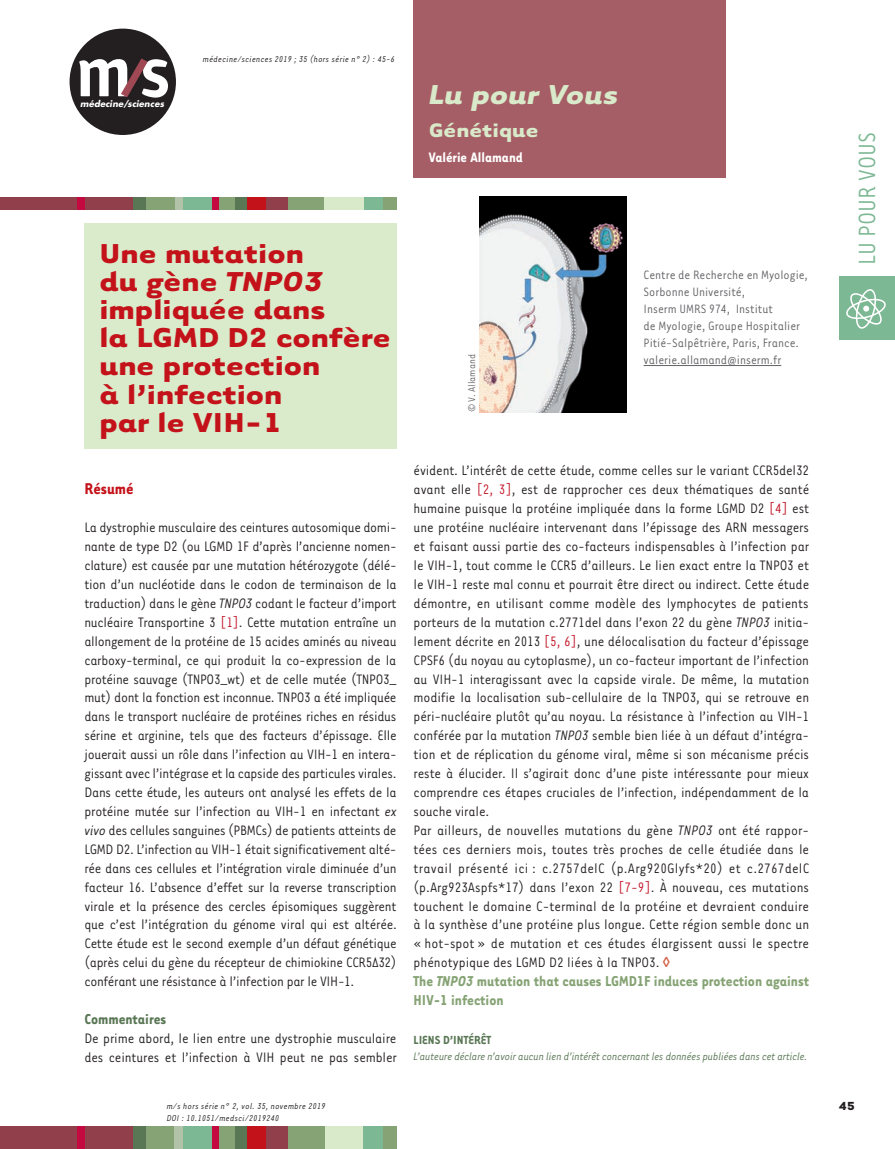
<style>
.page{position:relative;width:895px;height:1149px;background:#fff}
.page>*{position:absolute;margin:0;border:0;box-sizing:border-box;transform-origin:0 0}
.t1{font:700 31.5px/28.2px "Tarzana Wide";color:#c4121a}
.t2{font:italic 700 31.5px "Tarzana Wide";color:#d9eaca}
.t3{font:27px "Tarzana Narrow";color:#7db894}
.t4{font:700 22.5px "Tarzana Wide";color:#d9eaca}
.t5{font:700 18px "Tarzana Narrow";color:#c4121a}
.t6{font:700 16.5px/18.9px "Tarzana Narrow";color:#86a375}
.t7{font:700 16.5px "Tarzana Narrow";color:#5a7755}
.t8{font:15.75px/18.9px "Tarzana Narrow";letter-spacing:-.01em;color:#231f20}
.t9{font:700 15.75px "Tarzana Narrow";color:#fff}
.t10{font:13.95px/17px "Tarzana Narrow";color:#636366}
.t11{font:700 13.5px "Tarzana Narrow";color:#5a7755}
.t12{font:700 13.5px "Tarzana Wide";color:#231f20}
.t13{font:italic 12.45px "Tarzana Narrow";letter-spacing:-.02em;color:#5a7755}
.t14{font:11.25px "Tarzana Narrow";color:#636366}
.t15{font:italic 9.75px/11.7px "Tarzana Narrow";letter-spacing:.025em;color:#231f20}
.t16{font:italic 700 8.55px "Futura";letter-spacing:.01em;color:#fff}
.s1{font-style:italic}
.s2{color:#c11527}
</style>
<div class="page">
<div style="left:69px;top:29px;width:107px;height:106px;background:#231f20;border-radius:50%"></div>
<svg style="left:79px;top:59px;width:89px;height:39px"></svg>
<div style="left:0;top:1126px;width:133px;height:22px;background:#913f4b"></div>
<div style="left:234px;top:1126px;width:13px;height:22px;background:#5a7755"></div>
<div style="left:77px;top:1126px;width:8px;height:22px;background:#c40941"></div>
<div style="left:133px;top:1126px;width:21px;height:22px;background:#5a7755"></div>
<div style="left:146px;top:1126px;width:30px;height:22px;background:#86a375"></div>
<div style="left:174px;top:1126px;width:9px;height:22px;background:#b3c3aa"></div>
<div style="left:183px;top:1126px;width:29px;height:22px;background:#7db894"></div>
<div style="left:216px;top:1126px;width:19px;height:22px;background:#86a375"></div>
<div style="left:212px;top:1126px;width:6px;height:22px;background:#c40941"></div>
<div style="left:247px;top:1126px;width:27px;height:22px;background:#c4121a"></div>
<div style="left:286px;top:1126px;width:39px;height:22px;background:#86a375"></div>
<div style="left:266px;top:1126px;width:21px;height:22px;background:#913f4b"></div>
<div style="left:325px;top:1126px;width:39px;height:22px;background:#d9eaca"></div>
<div style="left:363px;top:1126px;width:21px;height:22px;background:#7db894"></div>
<div style="left:383px;top:1126px;width:13px;height:22px;background:#86a375"></div>
<div style="left:839px;top:276px;width:55px;height:64px;background:#7db894"></div>
<svg style="left:846px;top:289px;width:39px;height:39px"></svg>
<div style="left:0;top:197px;width:133px;height:12px;background:#913f4b"></div>
<div style="left:133px;top:197px;width:17px;height:12px;background:#5a7755"></div>
<div style="left:234px;top:197px;width:13px;height:12px;background:#5a7755"></div>
<div style="left:146px;top:197px;width:30px;height:12px;background:#86a375"></div>
<div style="left:179px;top:197px;width:33px;height:12px;background:#7db894"></div>
<div style="left:363px;top:197px;width:21px;height:12px;background:#7db894"></div>
<div style="left:216px;top:197px;width:19px;height:12px;background:#86a375"></div>
<div style="left:383px;top:197px;width:13px;height:12px;background:#86a375"></div>
<div style="left:286px;top:197px;width:39px;height:12px;background:#86a375"></div>
<div style="left:324px;top:197px;width:40px;height:12px;background:#d9eaca"></div>
<div style="left:175px;top:197px;width:8px;height:12px;background:#b3c3aa"></div>
<div style="left:77px;top:197px;width:8px;height:12px;background:#c40941"></div>
<div style="left:212px;top:197px;width:6px;height:12px;background:#c40941"></div>
<div style="left:247px;top:197px;width:27px;height:12px;background:#c4121a"></div>
<div style="left:266px;top:197px;width:21px;height:12px;background:#913f4b"></div>
<hr style="left:643px;top:365px;width:137px;height:1px;background:#636366">
<div style="left:413px;top:0;width:312px;height:177px;background:#a55e65"></div>
<div style="left:84px;top:223px;width:312px;height:226px;background:#daebcb"></div>
<img style="left:479px;top:197px;width:147px;height:215px">
<p class="t16" style="left:80px;top:100px;width:85px">médecine/sciences</p>
<p class="t15" style="left:203px;top:53px;width:193px">médecine/sciences 2019 ; 35 (hors série n° 2) : 45-6</p>
<h1 class="t2" style="left:428px;top:84px;width:192px">Lu pour Vous</h1>
<h3 class="t4" style="left:428px;top:122px;width:111px">Génétique</h3>
<p class="t9" style="left:428px;top:152px;width:95px">Valérie Allamand</p>
<h1 class="t1" style="left:99px;top:242px;width:293px">Une mutation<br>du gène <span class="s1">TNPO3 </span>impliquée dans<br>la LGMD D2 confère une protection<br>à l’infection<br>par le VIH-1</h1>
<p class="t5" style="left:84px;top:482px;width:51px">Résumé</p>
<p class="t8" style="left:84px;top:519px;width:314px;text-align:justify">La dystrophie musculaire des ceintures autosomique domi&shy;nante de type D2 (ou LGMD 1F d’après l’ancienne nomen&shy;clature) est causée par une mutation hétérozygote (délé&shy;tion d’un nucléotide dans le codon de terminaison de la traduction) dans le gène <span class="s1">TNPO3</span> codant le facteur d’import nucléaire Transportine 3 <span class="s2">[1]</span>. Cette mutation entraîne un allongement de la protéine de 15 acides aminés au niveau carboxy-terminal, ce qui produit la co-expression de la protéine sauvage (TNPO3_wt) et de celle mutée (TNPO3_ mut) dont la fonction est inconnue. TNPO3 a été impliquée dans le transport nucléaire de protéines riches en résidus sérine et arginine, tels que des facteurs d’épissage. Elle jouerait aussi un rôle dans l’infection au VIH-1 en intera&shy;gissant avec l’intégrase et la capside des particules virales.<br>Dans cette étude, les auteurs ont analysé les effets de la protéine mutée sur l’infection au VIH-1 en infectant <span class="s1">ex vivo</span> des cellules sanguines (PBMCs) de patients atteints de LGMD D2. L’infection au VIH-1 était significativement alté&shy;rée dans ces cellules et l’intégration virale diminuée d’un facteur 16. L’absence d’effet sur la reverse transcription virale et la présence des cercles épisomiques suggèrent que c’est l’intégration du génome viral qui est altérée.<br>Cette étude est le second exemple d’un défaut génétique (après celui du gène du récepteur de chimiokine CCR5Δ32) conférant une résistance à l’infection par le VIH-1.</p>
<p class="t7" style="left:84px;top:1012px;width:83px">Commentaires</p>
<p class="t8" style="left:84px;top:1029px;width:314px">De prime abord, le lien entre une dystrophie musculaire des ceintures et l’infection à VIH peut ne pas sembler</p>
<p class="t15" style="left:167px;top:1100px;width:160px">m/s hors série n° 2, vol. 35, novembre 2019<br>DOI : 10.1051/medsci/2019240</p>
<p class="t14" style="left:467px;top:412px;width:59px;rotate:-90deg">© V. Allamand</p>
<p class="t10" style="left:643px;top:267px;width:166px">Centre de Recherche en Myologie,<br>Sorbonne Université,<br>Inserm UMRS 974, Institut<br>de Myologie, Groupe Hospitalier<br>Pitié-Salpêtrière, Paris, France. valerie.allamand@inserm.fr</p>
<p class="t8" style="left:413px;top:462px;width:397px">évident. L’intérêt de cette étude, comme celles sur le variant CCR5del32 avant elle <span class="s2">[2, 3]</span>, est de rapprocher ces deux thématiques de santé humaine puisque la protéine impliquée dans la forme LGMD D2 <span class="s2">[4]</span> est une protéine nucléaire intervenant dans l’épissage des ARN messagers et faisant aussi partie des co-facteurs indispensables à l’infection par le VIH-1, tout comme le CCR5 d’ailleurs. Le lien exact entre la TNPO3 et le VIH-1 reste mal connu et pourrait être direct ou indirect. Cette étude démontre, en utilisant comme modèle des lymphocytes de patients porteurs de la mutation c.2771del dans l’exon 22 du gène <span class="s1">TNPO3</span> initia&shy;lement décrite en 2013 <span class="s2">[5, 6]</span>, une délocalisation du facteur d’épissage CPSF6 (du noyau au cytoplasme), un co-facteur important de l’infection au VIH-1 interagissant avec la capside virale. De même, la mutation modifie la localisation sub-cellulaire de la TNPO3, qui se retrouve en péri-nucléaire plutôt qu’au noyau. La résistance à l’infection au VIH-1 conférée par la mutation <span class="s1">TNPO3</span> semble bien liée à un défaut d’intégra&shy;tion et de réplication du génome viral, même si son mécanisme précis reste à élucider. Il s’agirait donc d’une piste intéressante pour mieux comprendre ces étapes cruciales de l’infection, indépendamment de la souche virale.<br>Par ailleurs, de nouvelles mutations du gène <span class="s1">TNPO3</span> ont été rappor&shy;tées ces derniers mois, toutes très proches de celle étudiée dans le travail présenté ici : c.2757delC (p.Arg920Glyfs*20) et c.2767delC (p.Arg923Aspfs*17) dans l’exon 22 <span class="s2">[7-9]</span>. À nouveau, ces mutations touchent le domaine C-terminal de la protéine et devraient conduire à la synthèse d’une protéine plus longue. Cette région semble donc un « hot-spot » de mutation et ces études élargissent aussi le spectre phénotypique des LGMD D2 liées à la TNPO3.</p>
<p class="t6" style="left:413px;top:972px;width:397px">The <span class="s1">TNPO3</span> mutation that causes LGMD1F induces protection against<br>HIV-1 infection</p>
<p class="t11" style="left:413px;top:1034px;width:79px">LIENS D’INTÉRÊT</p>
<p class="t13" style="left:413px;top:1051px;width:395px">L’auteure déclare n’avoir aucun lien d’intérêt concernant les données publiées dans cet article.</p>
<h2 class="t3" style="left:857px;top:265px;width:134px;rotate:-90deg">LU POUR VOUS</h2>
<p class="t12" style="left:838px;top:1100px;width:18px">45</p>
</div>
